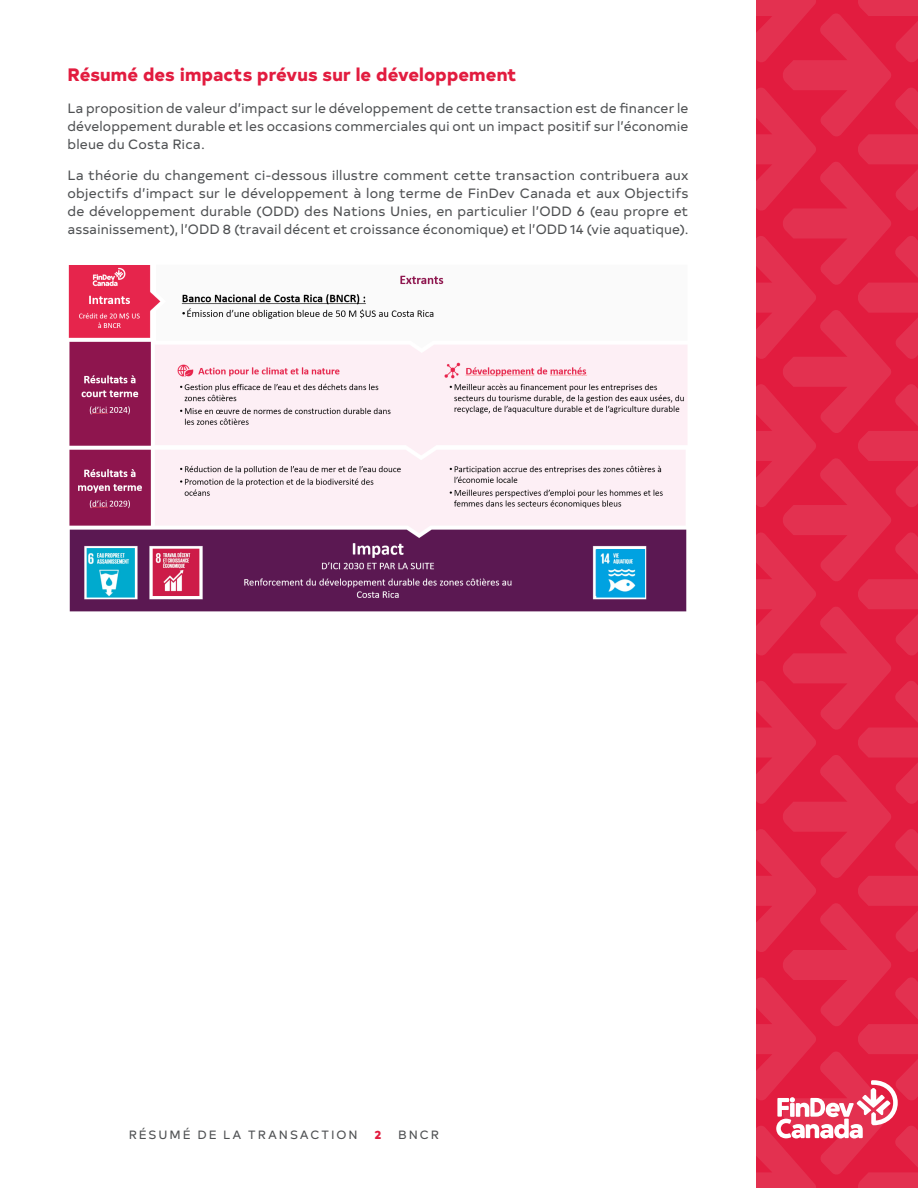
<style>
.page{position:relative;width:918px;height:1188px;background:#fff}
.page>*{position:absolute;margin:0;border:0;box-sizing:border-box;transform-origin:0 0}
.t1{font:800 18px "Typold";letter-spacing:.01em;color:#e21c3f}
.Body_copy{font:13.5px/18px "Typold";letter-spacing:.005em;color:#4f5153;text-align:justify}
.t2{font:12px "Typold";letter-spacing:.165em;color:#4f5153}
.t3{font:800 12px "Typold";color:#e21c3f}
</style>
<div class="page">
<svg style="left:756px;top:0;width:162px;height:1188px;background:#e2294a"></svg>
<img style="left:68px;top:265px;width:619px;height:346px">
<h2 class="t1" style="left:68px;top:59px;width:451px">Résumé des impacts prévus sur le développement</h2>
<p class="Body_copy" style="left:68px;top:98px;width:623px">La proposition de valeur d’impact sur le développement de cette transaction est de financer le développement durable et les occasions commerciales qui ont un impact positif sur l’économie bleue du Costa Rica.</p>
<p class="Body_copy" style="left:68px;top:165px;width:623px">La théorie du changement ci-dessous illustre comment cette transaction contribuera aux objectifs d’impact sur le développement à long terme de FinDev Canada et aux Objectifs de développement durable (ODD) des Nations Unies, en particulier l’ODD 6 (eau propre et assainissement), l’ODD 8 (travail décent et croissance économique) et l’ODD 14 (vie aquatique).</p>
<p class="t2" style="left:129px;top:1125px;width:231px">RÉSUMÉ DE LA TRANSACTION</p>
<p class="t3" style="left:374px;top:1124px;width:9px">2</p>
<p class="t2" style="left:398px;top:1125px;width:42px">BNCR</p>
</div>
